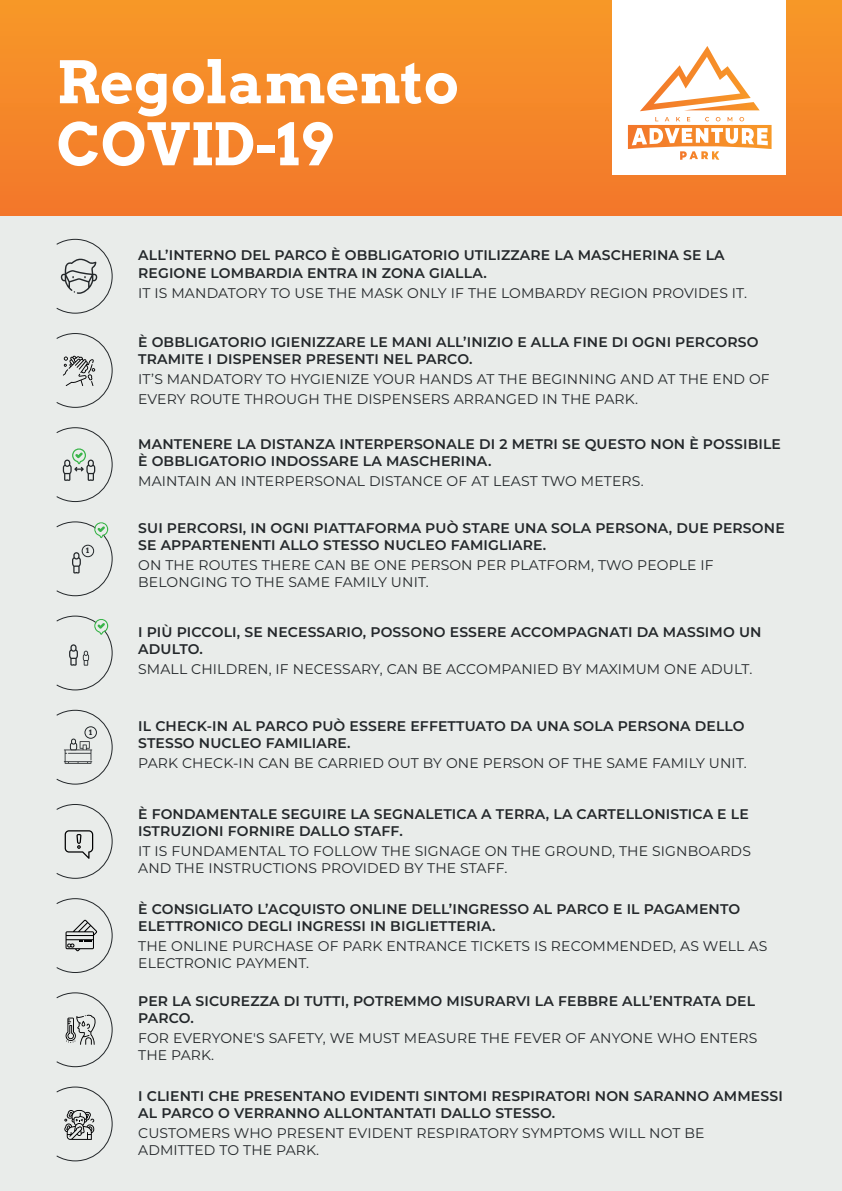
<style>
.page{position:relative;width:842px;height:1191px;background:#fff}
.page>*{position:absolute;margin:0;border:0;box-sizing:border-box;transform-origin:0 0}
.t1{font:700 58.2px/62px "Arvo";color:#fff}
.t2{font:600 14px/17px "Montserrat";letter-spacing:.01em;color:#23272a}
.t3{font:14px/17px "Montserrat";letter-spacing:.01em;color:#23272a}
.t4{font:700 7.5px "Arvo";color:#23272a}
</style>
<div class="page">
<div style="left:0;top:0;width:842px;height:216px;background:linear-gradient(to bottom,#f79928,#f2782c)"></div>
<div style="left:0;top:216px;width:842px;height:975px;background:#e9ecea"></div>
<svg style="left:56px;top:238px;width:57px;height:76px"></svg>
<svg style="left:56px;top:333px;width:57px;height:75px"></svg>
<svg style="left:56px;top:427px;width:57px;height:75px"></svg>
<svg style="left:56px;top:709px;width:57px;height:76px"></svg>
<div style="left:84px;top:726px;width:13px;height:13px;border:1px solid #23272a;border-radius:50%"></div>
<svg style="left:56px;top:804px;width:57px;height:75px"></svg>
<svg style="left:56px;top:898px;width:57px;height:75px"></svg>
<svg style="left:56px;top:992px;width:57px;height:75px"></svg>
<svg style="left:56px;top:1086px;width:57px;height:75px"></svg>
<svg style="left:56px;top:521px;width:57px;height:76px"></svg>
<svg style="left:56px;top:615px;width:57px;height:76px"></svg>
<div style="left:613px;top:0;width:173px;height:174px;background:#fff"></div>
<svg style="left:640px;top:46px;width:120px;height:65px"></svg>
<svg style="left:628px;top:117px;width:143px;height:43px"></svg>
<h1 class="t1" style="left:57px;top:51px;width:404px">Regolamento<br>COVID-19</h1>
<p class="t4" style="left:86px;top:546px;width:4px">1</p>
<p class="t4" style="left:89px;top:727px;width:4px">1</p>
<p class="t2" style="left:138px;top:246px;width:588px">ALL’INTERNO DEL PARCO È OBBLIGATORIO UTILIZZARE LA MASCHERINA SE LA<br>REGIONE LOMBARDIA ENTRA IN ZONA GIALLA.</p>
<p class="t3" style="left:138px;top:283px;width:610px">IT IS MANDATORY TO USE THE MASK ONLY IF THE LOMBARDY REGION PROVIDES IT.</p>
<p class="t2" style="left:138px;top:333px;width:622px">È OBBLIGATORIO IGIENIZZARE LE MANI ALL’INIZIO E ALLA FINE DI OGNI PERCORSO<br>TRAMITE I DISPENSER PRESENTI NEL PARCO.</p>
<p class="t3" style="left:138px;top:369px;width:633px;line-height:20px">IT’S MANDATORY TO HYGIENIZE YOUR HANDS AT THE BEGINNING AND AT THE END OF<br>EVERY ROUTE THROUGH THE DISPENSERS ARRANGED IN THE PARK.</p>
<p class="t2" style="left:138px;top:435px;width:644px">MANTENERE LA DISTANZA INTERPERSONALE DI 2 METRI SE QUESTO NON È POSSIBILE<br>È OBBLIGATORIO INDOSSARE LA MASCHERINA.</p>
<p class="t3" style="left:138px;top:472px;width:507px">MAINTAIN AN INTERPERSONAL DISTANCE OF AT LEAST TWO METERS.</p>
<p class="t2" style="left:138px;top:519px;width:648px">SUI PERCORSI, IN OGNI PIATTAFORMA PUÒ STARE UNA SOLA PERSONA, DUE PERSONE<br>SE APPARTENENTI ALLO STESSO NUCLEO FAMIGLIARE.</p>
<p class="t3" style="left:138px;top:556px;width:577px">ON THE ROUTES THERE CAN BE ONE PERSON PER PLATFORM, TWO PEOPLE IF<br>BELONGING TO THE SAME FAMILY UNIT.</p>
<p class="t2" style="left:138px;top:623px;width:625px">I PIÙ PICCOLI, SE NECESSARIO, POSSONO ESSERE ACCOMPAGNATI DA MASSIMO UN<br>ADULTO.</p>
<p class="t3" style="left:138px;top:660px;width:616px">SMALL CHILDREN, IF NECESSARY, CAN BE ACCOMPANIED BY MAXIMUM ONE ADULT.</p>
<p class="t2" style="left:138px;top:717px;width:608px">IL CHECK-IN AL PARCO PUÒ ESSERE EFFETTUATO DA UNA SOLA PERSONA DELLO<br>STESSO NUCLEO FAMILIARE.</p>
<p class="t3" style="left:138px;top:754px;width:610px">PARK CHECK-IN CAN BE CARRIED OUT BY ONE PERSON OF THE SAME FAMILY UNIT.</p>
<p class="t2" style="left:138px;top:804px;width:612px">È FONDAMENTALE SEGUIRE LA SEGNALETICA A TERRA, LA CARTELLONISTICA E LE<br>ISTRUZIONI FORNIRE DALLO STAFF.</p>
<p class="t3" style="left:138px;top:841px;width:614px">IT IS FUNDAMENTAL TO FOLLOW THE SIGNAGE ON THE GROUND, THE SIGNBOARDS<br>AND THE INSTRUCTIONS PROVIDED BY THE STAFF.</p>
<p class="t2" style="left:138px;top:900px;width:604px">È CONSIGLIATO L’ACQUISTO ONLINE DELL’INGRESSO AL PARCO E IL PAGAMENTO<br>ELETTRONICO DEGLI INGRESSI IN BIGLIETTERIA.</p>
<p class="t3" style="left:138px;top:937px;width:631px">THE ONLINE PURCHASE OF PARK ENTRANCE TICKETS IS RECOMMENDED, AS WELL AS<br>ELECTRONIC PAYMENT.</p>
<p class="t2" style="left:138px;top:992px;width:618px">PER LA SICUREZZA DI TUTTI, POTREMMO MISURARVI LA FEBBRE ALL’ENTRATA DEL<br>PARCO.</p>
<p class="t3" style="left:138px;top:1029px;width:621px">FOR EVERYONE'S SAFETY, WE MUST MEASURE THE FEVER OF ANYONE WHO ENTERS<br>THE PARK.</p>
<p class="t2" style="left:138px;top:1086px;width:646px">I CLIENTI CHE PRESENTANO EVIDENTI SINTOMI RESPIRATORI NON SARANNO AMMESSI<br>AL PARCO O VERRANNO ALLONTANTATI DALLO STESSO.</p>
<p class="t3" style="left:138px;top:1123px;width:568px">CUSTOMERS WHO PRESENT EVIDENT RESPIRATORY SYMPTOMS WILL NOT BE<br>ADMITTED TO THE PARK.</p>
</div>
